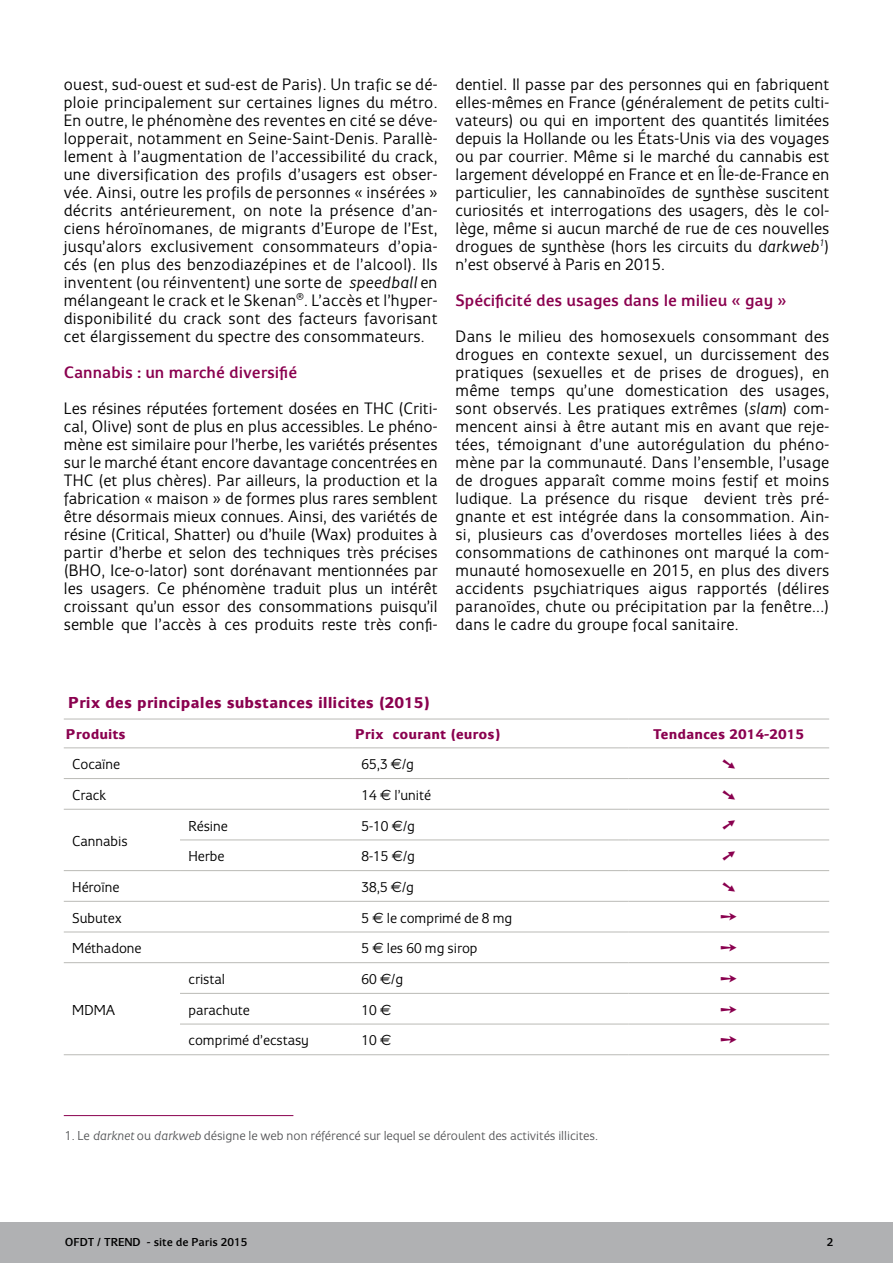
<style>
.page{position:relative;width:893px;height:1263px;background:#fff}
.page>*{position:absolute;margin:0;border:0;box-sizing:border-box;transform-origin:0 0}
.t1{font:17.25px/18px "Eurocrat";letter-spacing:.015em;color:#000;text-align:justify}
.t2{font:500 17.25px "Eurocrat";color:#8a004f}
.t3{font:700 16.5px "Eurocrat";color:#8a004f}
.t4{font:15px "Eurocrat";color:#000}
.t5{font:700 14.7px "Eurocrat";color:#8a004f}
.t6{font:13.5px "Eurocrat";color:#58595b}
.t7{font:500 12px "Eurocrat";color:#000}
.s1{font-style:italic}
.s2{font-family:"Euro Sans"}
</style>
<div class="page">
<div style="left:0;top:1222px;width:893px;height:41px;background:#b0b1b3"></div>
<hr style="left:64px;top:719px;width:116px;height:1px;background:#babab6">
<hr style="left:180px;top:719px;width:173px;height:1px;background:#babab6">
<hr style="left:353px;top:719px;width:275px;height:1px;background:#babab6">
<hr style="left:628px;top:719px;width:201px;height:1px;background:#babab6">
<hr style="left:64px;top:747px;width:116px;height:1px;background:#babab6">
<hr style="left:180px;top:747px;width:173px;height:1px;background:#babab6">
<hr style="left:353px;top:747px;width:275px;height:1px;background:#babab6">
<hr style="left:628px;top:747px;width:201px;height:1px;background:#babab6">
<hr style="left:64px;top:778px;width:116px;height:1px;background:#babab6">
<hr style="left:180px;top:778px;width:173px;height:1px;background:#babab6">
<hr style="left:353px;top:778px;width:275px;height:1px;background:#babab6">
<hr style="left:628px;top:778px;width:201px;height:1px;background:#babab6">
<hr style="left:64px;top:809px;width:116px;height:1px;background:#babab6">
<hr style="left:180px;top:809px;width:173px;height:1px;background:#babab6">
<hr style="left:353px;top:809px;width:275px;height:1px;background:#babab6">
<hr style="left:628px;top:809px;width:201px;height:1px;background:#babab6">
<hr style="left:180px;top:839px;width:173px;height:1px;background:#babab6">
<hr style="left:353px;top:839px;width:275px;height:1px;background:#babab6">
<hr style="left:628px;top:839px;width:201px;height:1px;background:#babab6">
<hr style="left:64px;top:870px;width:116px;height:1px;background:#babab6">
<hr style="left:180px;top:870px;width:173px;height:1px;background:#babab6">
<hr style="left:353px;top:870px;width:275px;height:1px;background:#babab6">
<hr style="left:628px;top:870px;width:201px;height:1px;background:#babab6">
<hr style="left:64px;top:901px;width:116px;height:1px;background:#babab6">
<hr style="left:180px;top:901px;width:173px;height:1px;background:#babab6">
<hr style="left:353px;top:901px;width:275px;height:1px;background:#babab6">
<hr style="left:628px;top:901px;width:201px;height:1px;background:#babab6">
<hr style="left:64px;top:932px;width:116px;height:1px;background:#babab6">
<hr style="left:180px;top:932px;width:173px;height:1px;background:#babab6">
<hr style="left:353px;top:932px;width:275px;height:1px;background:#babab6">
<hr style="left:628px;top:932px;width:201px;height:1px;background:#babab6">
<hr style="left:64px;top:962px;width:116px;height:1px;background:#babab6">
<hr style="left:180px;top:962px;width:173px;height:1px;background:#babab6">
<hr style="left:353px;top:962px;width:275px;height:1px;background:#babab6">
<hr style="left:628px;top:962px;width:201px;height:1px;background:#babab6">
<hr style="left:180px;top:993px;width:173px;height:1px;background:#babab6">
<hr style="left:353px;top:993px;width:275px;height:1px;background:#babab6">
<hr style="left:628px;top:993px;width:201px;height:1px;background:#babab6">
<hr style="left:180px;top:1024px;width:173px;height:1px;background:#babab6">
<hr style="left:353px;top:1024px;width:275px;height:1px;background:#babab6">
<hr style="left:628px;top:1024px;width:201px;height:1px;background:#babab6">
<hr style="left:64px;top:1054px;width:116px;height:1px;background:#babab6">
<hr style="left:180px;top:1054px;width:173px;height:1px;background:#babab6">
<hr style="left:353px;top:1054px;width:275px;height:1px;background:#babab6">
<hr style="left:628px;top:1054px;width:201px;height:1px;background:#babab6">
<hr style="left:64px;top:1115px;width:229px;height:1px;background:#8a004f">
<p class="t1" style="left:64px;top:75px;width:375px">ouest, sud-ouest et sud-est de Paris). Un trafic se dé&shy;ploie principalement sur certaines lignes du métro.<br>En outre, le phénomène des reventes en cité se déve&shy;lopperait, notamment en Seine-Saint-Denis. Parallè&shy;lement à l’augmentation de l’accessibilité du crack, une diversification des profils d’usagers est obser&shy;vée. Ainsi, outre les profils de personnes « insérées » décrits antérieurement, on note la présence d’an&shy;ciens héroïnomanes, de migrants d’Europe de l’Est, jusqu’alors exclusivement consommateurs d’opia&shy;cés (en plus des benzodiazépines et de l’alcool). Ils inventent (ou réinventent) une sorte de <span class="s1">speedball</span> en mélangeant le crack et le Skenan®. L’accès et l’hyper&shy;disponibilité du crack sont des facteurs favorisant cet élargissement du spectre des consommateurs.</p>
<p class="t2" style="left:64px;top:362px;width:235px">Cannabis : un marché diversifié</p>
<p class="t1" style="left:64px;top:399px;width:375px">Les résines réputées fortement dosées en THC (Criti&shy;cal, Olive) sont de plus en plus accessibles. Le phéno&shy;mène est similaire pour l’herbe, les variétés présentes sur le marché étant encore davantage concentrées en THC (et plus chères). Par ailleurs, la production et la fabrication « maison » de formes plus rares semblent être désormais mieux connues. Ainsi, des variétés de résine (Critical, Shatter) ou d’huile (Wax) produites à partir d’herbe et selon des techniques très précises (BHO, Ice-o-lator) sont dorénavant mentionnées par les usagers. Ce phénomène traduit plus un intérêt croissant qu’un essor des consommations puisqu’il semble que l’accès à ces produits reste très confi-</p>
<p class="t1" style="left:455px;top:75px;width:375px">dentiel. Il passe par des personnes qui en fabriquent elles-mêmes en France (généralement de petits culti&shy;vateurs) ou qui en importent des quantités limitées depuis la Hollande ou les États-Unis via des voyages ou par courrier. Même si le marché du cannabis est largement développé en France et en Île-de-France en particulier, les cannabinoïdes de synthèse suscitent curiosités et interrogations des usagers, dès le col&shy;lège, même si aucun marché de rue de ces nouvelles drogues de synthèse (hors les circuits du <span class="s1">darkweb</span><sup>1</sup>) n’est observé à Paris en 2015.</p>
<p class="t2" style="left:455px;top:291px;width:333px">Spécificité des usages dans le milieu « gay »</p>
<p class="t1" style="left:455px;top:327px;width:375px">Dans le milieu des homosexuels consommant des drogues en contexte sexuel, un durcissement des pratiques (sexuelles et de prises de drogues), en même temps qu’une domestication des usages, sont observés. Les pratiques extrêmes (<span class="s1">slam</span>) com&shy;mencent ainsi à être autant mis en avant que reje&shy;tées, témoignant d’une autorégulation du phéno&shy;mène par la communauté. Dans l’ensemble, l’usage de drogues apparaît comme moins festif et moins ludique. La présence du risque devient très pré&shy;gnante et est intégrée dans la consommation. Ain&shy;si, plusieurs cas d’overdoses mortelles liées à des consommations de cathinones ont marqué la com&shy;munauté homosexuelle en 2015, en plus des divers accidents psychiatriques aigus rapportés (délires paranoïdes, chute ou précipitation par la fenêtre...) dans le cadre du groupe focal sanitaire.</p>
<p class="t3" style="left:68px;top:693px;width:363px">Prix des principales substances illicites (2015)</p>
<p class="t5" style="left:66px;top:726px;width:61px">Produits</p>
<p class="t5" style="left:355px;top:726px;width:146px">Prix courant (euros)</p>
<p class="t5" style="left:653px;top:726px;width:152px">Tendances 2014-2015</p>
<p class="t4" style="left:72px;top:755px;width:49px">Cocaïne</p>
<p class="t4" style="left:361px;top:755px;width:54px">65,3 <span class="s2">!</span>/g</p>
<p class="t4" style="left:72px;top:786px;width:35px">Crack</p>
<p class="t4" style="left:361px;top:786px;width:71px">14 <span class="s2">!</span> l’unité</p>
<p class="t4" style="left:72px;top:832px;width:57px">Cannabis</p>
<p class="t4" style="left:189px;top:817px;width:41px">Résine</p>
<p class="t4" style="left:361px;top:817px;width:55px">5-10 <span class="s2">!</span>/g</p>
<p class="t4" style="left:189px;top:848px;width:37px">Herbe</p>
<p class="t4" style="left:361px;top:848px;width:55px">8-15 <span class="s2">!</span>/g</p>
<p class="t4" style="left:72px;top:878px;width:49px">Héroïne</p>
<p class="t4" style="left:361px;top:878px;width:54px">38,5 <span class="s2">!</span>/g</p>
<p class="t4" style="left:72px;top:909px;width:51px">Subutex</p>
<p class="t4" style="left:361px;top:909px;width:152px">5 <span class="s2">!</span> le comprimé de 8 mg</p>
<p class="t4" style="left:72px;top:940px;width:71px">Méthadone</p>
<p class="t4" style="left:361px;top:940px;width:118px">5 <span class="s2">!</span> les 60 mg sirop</p>
<p class="t4" style="left:72px;top:1001px;width:44px">MDMA</p>
<p class="t4" style="left:189px;top:970px;width:38px">cristal</p>
<p class="t4" style="left:361px;top:970px;width:43px">60 <span class="s2">!</span>/g</p>
<p class="t4" style="left:189px;top:1001px;width:63px">parachute</p>
<p class="t4" style="left:361px;top:1001px;width:31px">10 <span class="s2">!</span></p>
<p class="t4" style="left:189px;top:1032px;width:122px">comprimé d’ecstasy</p>
<p class="t4" style="left:361px;top:1032px;width:31px">10 <span class="s2">!</span></p>
<p class="t6" style="left:65px;top:1128px;width:535px">1. Le <span class="s1">darknet</span> ou <span class="s1">darkweb</span> désigne le web non référencé sur lequel se déroulent des activités illicites.</p>
<p class="t7" style="left:65px;top:1235px;width:184px">OFDT / TREND - site de Paris 2015</p>
<p class="t7" style="left:827px;top:1235px;width:8px">2</p>
</div>
